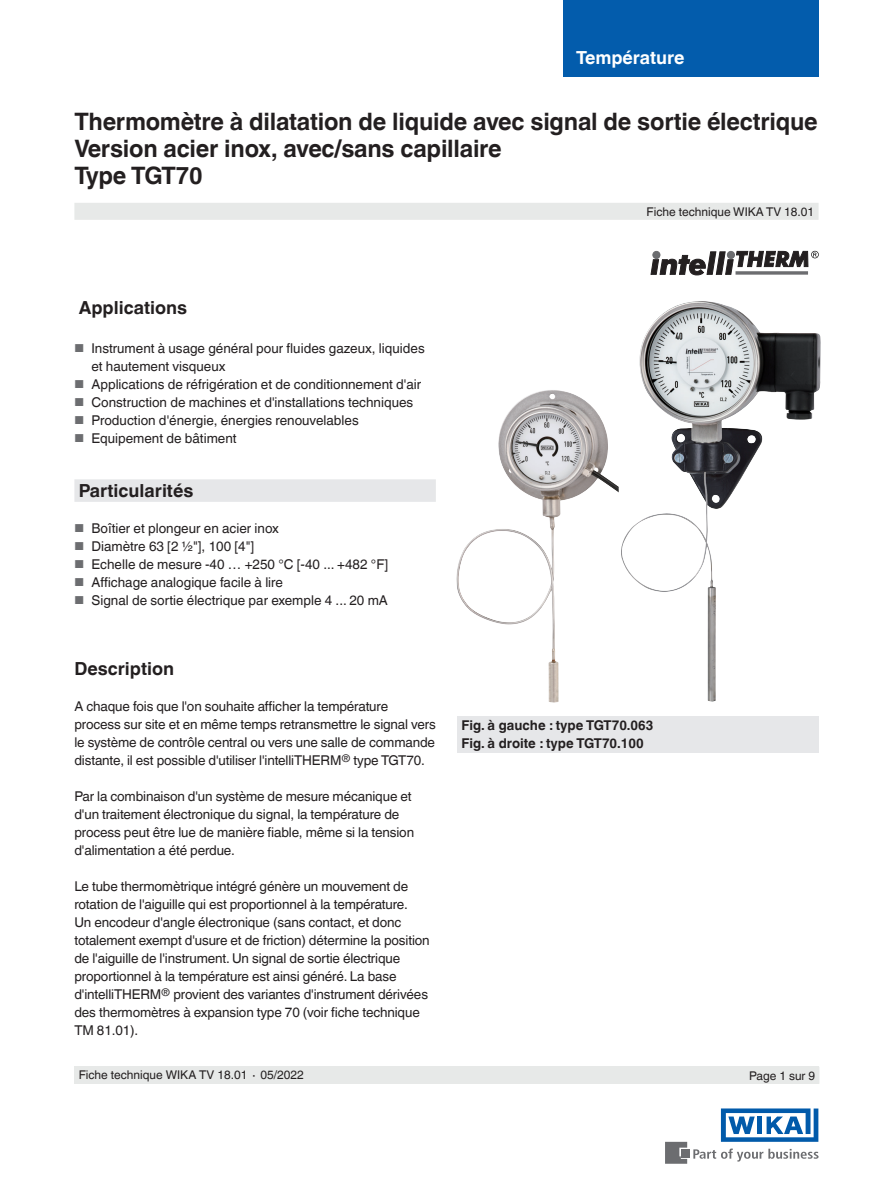
<style>
.page{position:relative;width:893px;height:1188px;background:#fff}
.page>*{position:absolute;margin:0;border:0;box-sizing:border-box;transform-origin:0 0}
.Headline{font:700 24px "Helvetica World";letter-spacing:-.01em;color:#231f20}
.Subheadline1{font:700 18px "Helvetica World";color:#231f20}
.Subheadline1_grey_fi{font:700 18px "Helvetica World";color:#231f20}
.t1{font:700 18px "Helvetica World";color:#fff}
.Running_text{font:13.5px/18px "Helvetica World";letter-spacing:-.01em;color:#231f20}
.Subheadline2{font:700 13.5px "Helvetica World";color:#231f20}
.Small_text{font:12px "Helvetica World";color:#231f20}
.s1{font-size:11.55px;color:#6c6d70}
</style>
<div class="page">
<svg style="left:693px;top:1149px;width:126px;height:13px"></svg>
<div style="left:682px;top:1150px;width:8px;height:8px;background:#6c6d70"></div>
<svg style="left:665px;top:1142px;width:22px;height:22px"></svg>
<svg style="left:721px;top:1108px;width:97px;height:34px"></svg>
<div style="left:563px;top:0;width:256px;height:76px;background:#035cac"></div>
<div style="left:74px;top:203px;width:745px;height:17px;background:#e7e9e8"></div>
<div style="left:74px;top:1066px;width:745px;height:18px;background:#e7e9e8"></div>
<div style="left:457px;top:717px;width:362px;height:36px;background:#e6e7e9"></div>
<div style="left:74px;top:479px;width:362px;height:23px;background:#e6e7e9"></div>
<img style="left:621px;top:301px;width:200px;height:401px">
<svg style="left:650px;top:251px;width:169px;height:24px"></svg>
<div style="left:653px;top:251px;width:7px;height:7px;background:#6c6d70;border-radius:50%"></div>
<div style="left:653px;top:251px;width:7px;height:8px;border:1px solid #6c6d70;border-radius:50%"></div>
<svg style="left:735px;top:271px;width:73px;height:4px"></svg>
<div style="left:727px;top:251px;width:7px;height:7px;background:#6c6d70;border-radius:50%"></div>
<div style="left:727px;top:251px;width:8px;height:8px;border:1px solid #6c6d70;border-radius:50%"></div>
<img style="left:456px;top:390px;width:163px;height:313px">
<h2 class="t1" style="left:576px;top:47px;width:110px">Température</h2>
<p class="Headline" style="left:74px;top:107px;width:745px">Thermomètre à dilatation de liquide avec signal de sortie électrique</p>
<p class="Headline" style="left:74px;top:134px;width:429px">Version acier inox, avec/sans capillaire</p>
<p class="Headline" style="left:74px;top:161px;width:130px">Type TGT70</p>
<p class="Small_text" style="left:647px;top:204px;width:169px">Fiche technique WIKA TV 18.01</p>
<p class="Subheadline1" style="left:79px;top:297px;width:110px">Applications</p>
<p class="Running_text" style="left:91px;top:339px;width:335px;text-indent:-17px"><span class="s1">■</span> Instrument à usage général pour fluides gazeux, liquides et hautement visqueux</p>
<p class="Running_text" style="left:74px;top:375px;width:348px"><span class="s1">■</span> Applications de réfrigération et de conditionnement d'air</p>
<p class="Running_text" style="left:74px;top:393px;width:340px"><span class="s1">■</span> Construction de machines et d'installations techniques</p>
<p class="Running_text" style="left:74px;top:411px;width:286px"><span class="s1">■</span> Production d'énergie, énergies renouvelables</p>
<p class="Running_text" style="left:74px;top:429px;width:164px"><span class="s1">■</span> Equipement de bâtiment</p>
<p class="Subheadline1_grey_fi" style="left:79px;top:480px;width:116px">Particularités</p>
<p class="Running_text" style="left:74px;top:519px;width:206px"><span class="s1">■</span> Boîtier et plongeur en acier inox</p>
<p class="Running_text" style="left:74px;top:537px;width:181px"><span class="s1">■</span> Diamètre 63 [2 ½"], 100 [4"]</p>
<p class="Running_text" style="left:74px;top:555px;width:315px"><span class="s1">■</span> Echelle de mesure -40 … +250 °C [-40 ... +482 °F]</p>
<p class="Running_text" style="left:74px;top:573px;width:210px"><span class="s1">■</span> Affichage analogique facile à lire</p>
<p class="Running_text" style="left:74px;top:591px;width:315px"><span class="s1">■</span> Signal de sortie électrique par exemple 4 ... 20 mA</p>
<p class="Subheadline1" style="left:74px;top:658px;width:101px">Description</p>
<p class="Running_text" style="left:74px;top:697px;width:363px">A chaque fois que l'on souhaite afficher la température process sur site et en même temps retransmettre le signal vers le système de contrôle central ou vers une salle de commande distante, il est possible d'utiliser l'intelliTHERM<sup>®</sup> type TGT70.</p>
<p class="Running_text" style="left:74px;top:787px;width:341px">Par la combinaison d'un système de mesure mécanique et d'un traitement électronique du signal, la température de process peut être lue de manière fiable, même si la tension d'alimentation a été perdue.</p>
<p class="Running_text" style="left:74px;top:877px;width:357px">Le tube thermomètrique intégré génère un mouvement de rotation de l'aiguille qui est proportionnel à la température.<br>Un encodeur d'angle électronique (sans contact, et donc totalement exempt d'usure et de friction) détermine la position de l'aiguille de l'instrument. Un signal de sortie électrique proportionnel à la température est ainsi généré. La base d'intelliTHERM<sup>®</sup> provient des variantes d'instrument dérivées des thermomètres à expansion type 70 (voir fiche technique TM 81.01).</p>
<p class="Small_text" style="left:79px;top:1068px;width:227px">Fiche technique WIKA TV 18.01 ∙ 05/2022</p>
<p class="Subheadline2" style="left:461px;top:718px;width:194px">Fig. à gauche : type TGT70.063</p>
<p class="Subheadline2" style="left:461px;top:736px;width:184px">Fig. à droite : type TGT70.100</p>
<p class="Small_text" style="left:749px;top:1068px;width:67px">Page 1 sur 9</p>
</div>
